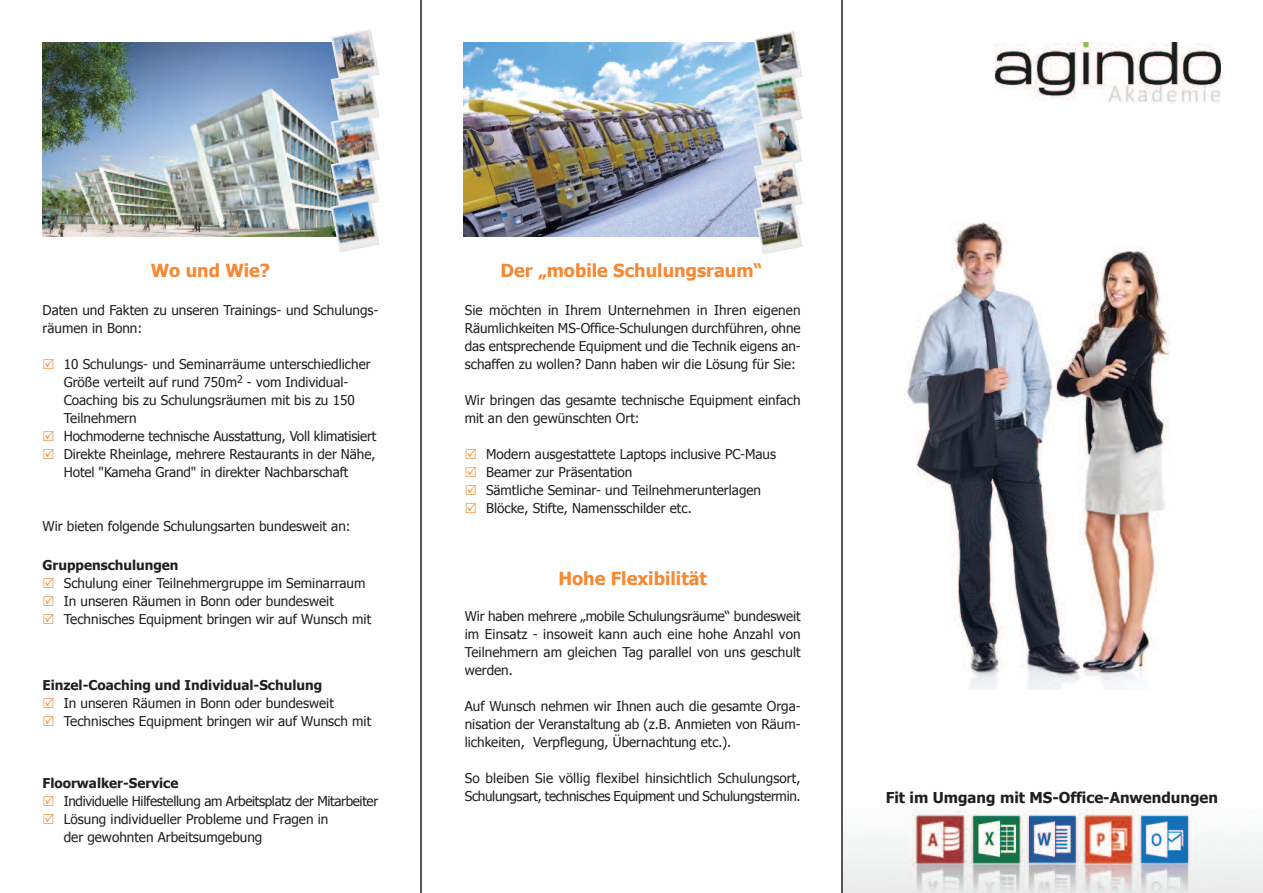
<style>
.page{position:relative;width:1263px;height:893px;background:#fff}
.page>*{position:absolute;margin:0;border:0;box-sizing:border-box;transform-origin:0 0}
.t1{font:700 18px "Tahoma";color:#f58934}
.t2{font:700 15px "Tahoma";color:#231f20}
.t3{font:13.5px/18px "Tahoma";color:#231f20}
.t4{font:13.5px/18px "Tahoma";letter-spacing:-.02em;color:#231f20}
.t5{font:700 13.5px "Tahoma";color:#231f20}
</style>
<div class="page">
<img style="left:843px;top:808px;width:420px;height:85px">
<img style="left:996px;top:43px;width:224px;height:60px">
<img style="left:904px;top:222px;width:266px;height:468px">
<img style="left:43px;top:43px;width:288px;height:193px">
<img style="left:463px;top:43px;width:291px;height:193px">
<img style="left:331px;top:29px;width:48px;height:42px">
<img style="left:331px;top:71px;width:49px;height:43px">
<img style="left:331px;top:114px;width:49px;height:43px">
<img style="left:331px;top:157px;width:49px;height:42px">
<img style="left:331px;top:199px;width:49px;height:53px">
<img style="left:754px;top:31px;width:48px;height:42px">
<img style="left:754px;top:73px;width:49px;height:43px">
<img style="left:754px;top:116px;width:49px;height:43px">
<img style="left:754px;top:159px;width:49px;height:42px">
<img style="left:754px;top:201px;width:49px;height:53px">
<hr style="left:420px;top:0;width:2px;height:893px;background:#231f20">
<hr style="left:841px;top:0;width:2px;height:893px;background:#231f20">
<h1 class="t1" style="left:151px;top:259px;width:121px">Wo und Wie?</h1>
<p class="t3" style="left:43px;top:301px;width:337px">Daten und Fakten zu unseren Trainings- und Schulungs&shy;räumen in Bonn:</p>
<p class="t3" style="left:64px;top:355px;width:314px">10 Schulungs- und Seminarräume unterschiedlicher Größe verteilt auf rund 750m<sup>2</sup> - vom Individual-Coaching bis zu Schulungsräumen mit bis zu 150<br>Teilnehmern<br>Hochmoderne technische Ausstattung, Voll klimatisiert Direkte Rheinlage, mehrere Restaurants in der Nähe, Hotel "Kameha Grand" in direkter Nachbarschaft</p>
<p class="t3" style="left:43px;top:517px;width:310px">Wir bieten folgende Schulungsarten bundesweit an:</p>
<p class="t5" style="left:43px;top:557px;width:138px">Gruppenschulungen</p>
<p class="t3" style="left:64px;top:574px;width:309px">Schulung einer Teilnehmergruppe im Seminarraum<br>In unseren Räumen in Bonn oder bundesweit<br>Technisches Equipment bringen wir auf Wunsch mit</p>
<p class="t5" style="left:43px;top:677px;width:281px">Einzel-Coaching und Individual-Schulung</p>
<p class="t3" style="left:64px;top:694px;width:309px">In unseren Räumen in Bonn oder bundesweit<br>Technisches Equipment bringen wir auf Wunsch mit</p>
<p class="t5" style="left:43px;top:774px;width:137px">Floorwalker-Service</p>
<p class="t3" style="left:64px;top:791px;width:316px">Individuelle Hilfestellung am Arbeitsplatz der Mitarbeiter<br>Lösung individueller Probleme und Fragen in<br>der gewohnten Arbeitsumgebung</p>
<h1 class="t1" style="left:501px;top:259px;width:263px">Der „mobile Schulungsraum“</h1>
<p class="t3" style="left:465px;top:301px;width:337px;text-align:justify">Sie möchten in Ihrem Unternehmen in Ihren eigenen Räumlichkeiten MS-Office-Schulungen durchführen, ohne das entsprechende Equipment und die Technik eigens an&shy;schaffen zu wollen? Dann haben wir die Lösung für Sie:</p>
<p class="t3" style="left:465px;top:391px;width:337px">Wir bringen das gesamte technische Equipment einfach mit an den gewünschten Ort:</p>
<p class="t3" style="left:486px;top:445px;width:292px">Modern ausgestattete Laptops inclusive PC-Maus Beamer zur Präsentation<br>Sämtliche Seminar- und Teilnehmerunterlagen Blöcke, Stifte, Namensschilder etc.</p>
<h1 class="t1" style="left:558px;top:567px;width:150px">Hohe Flexibilität</h1>
<p class="t3" style="left:465px;top:607px;width:337px;text-align:justify">Wir haben mehrere „mobile Schulungsräume“ bundesweit im Einsatz - insoweit kann auch eine hohe Anzahl von Teilnehmern am gleichen Tag parallel von uns geschult werden.</p>
<p class="t3" style="left:465px;top:697px;width:337px;text-align:justify">Auf Wunsch nehmen wir Ihnen auch die gesamte Orga&shy;nisation der Veranstaltung ab (z.B. Anmieten von Räum&shy;lichkeiten, Verpflegung, Übernachtung etc.).</p>
<p class="t4" style="left:465px;top:769px;width:337px">So bleiben Sie völlig flexibel hinsichtlich Schulungsort,<br>Schulungsart, technisches Equipment und Schulungstermin.</p>
<p class="t2" style="left:886px;top:788px;width:334px">Fit im Umgang mit MS-Office-Anwendungen</p>
</div>
